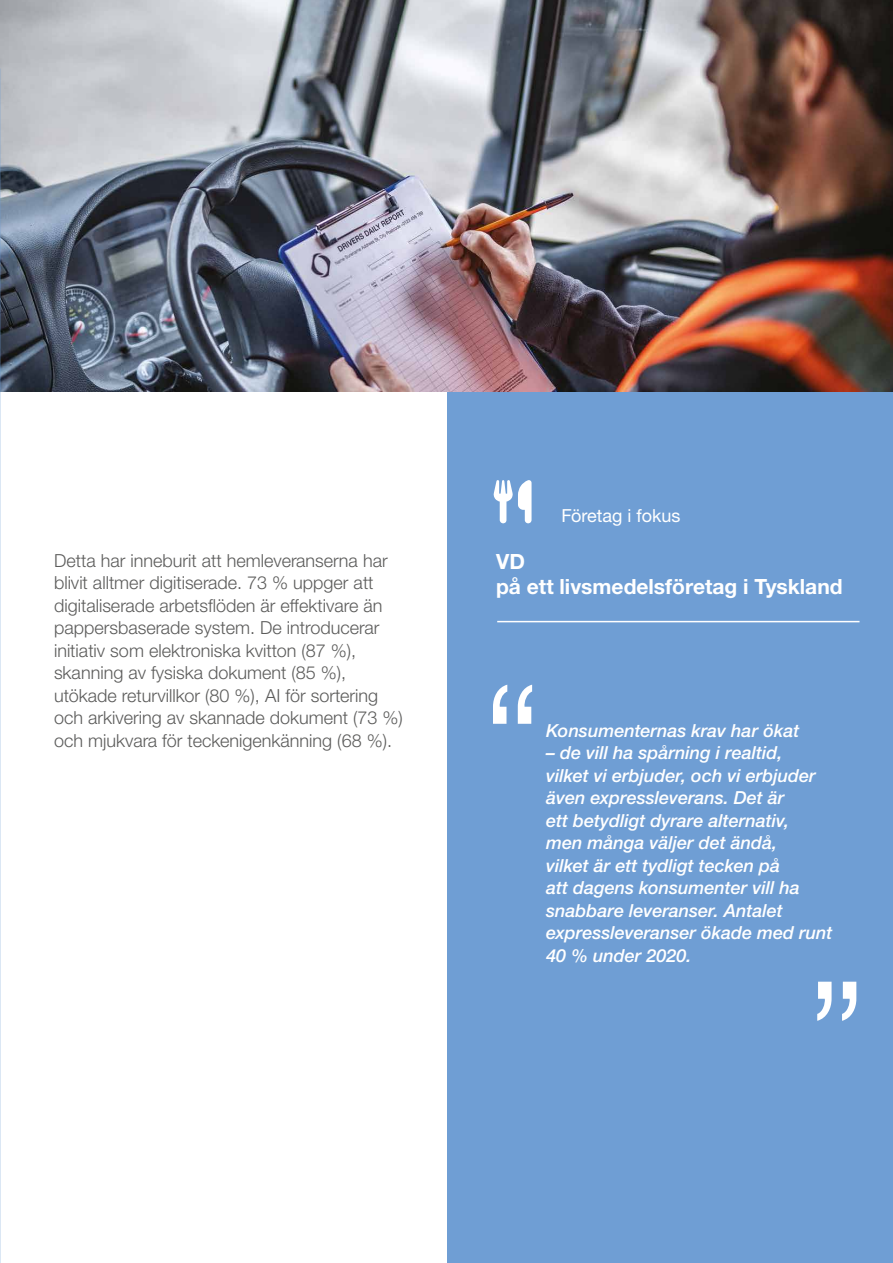
<style>
.page{position:relative;width:893px;height:1263px;background:#fff}
.page>*{position:absolute;margin:0;border:0;box-sizing:border-box;transform-origin:0 0}
.t1{font:700 21px/25.5px "Helvetica Neue LTW1 G";color:#fff}
.t2{font:300 18px/22.5px "Helvetica Neue LTW1 G";color:#5c5c5b}
.t3{font:italic 500 18px/22.5px "Helvetica Neue LTW1 G";color:#fff}
.t4{font:18px "Helvetica Neue LTW1 G";color:#fff}
</style>
<div class="page">
<div style="left:448px;top:357px;width:445px;height:906px;background:#6f9ed4"></div>
<img style="left:1px;top:0;width:892px;height:391px">
<svg style="left:0;top:0;width:1px;height:391px"></svg>
<hr style="left:497px;top:621px;width:362px;height:1px;background:#fff">
<svg style="left:493px;top:685px;width:39px;height:39px"></svg>
<svg style="left:817px;top:982px;width:39px;height:39px"></svg>
<svg style="left:494px;top:480px;width:38px;height:43px"></svg>
<p class="t2" style="left:54px;top:549px;width:350px">Detta har inneburit att hemleveranserna har blivit alltmer digitiserade. 73 % uppger att digitaliserade arbetsflöden är effektivare än pappersbaserade system. De introducerar initiativ som elektroniska kvitton (87 %), skanning av fysiska dokument (85 %), utökade returvillkor (80 %), AI för sortering och arkivering av skannade dokument (73 %) och mjukvara för teckenigenkänning (68 %).</p>
<p class="t4" style="left:562px;top:504px;width:120px">Företag i fokus</p>
<p class="t1" style="left:496px;top:548px;width:348px">VD<br>på ett livsmedelsföretag i Tyskland</p>
<p class="t3" style="left:546px;top:719px;width:255px">Konsumenternas krav har ökat</p>
<p class="t3" style="left:546px;top:741px;width:288px">– de vill ha spårning i realtid,<br>vilket vi erbjuder, och vi erbjuder även expressleverans. Det är<br>ett betydligt dyrare alternativ,<br>men många väljer det ändå,<br>vilket är ett tydligt tecken på<br>att dagens konsumenter vill ha snabbare leveranser. Antalet expressleveranser ökade med runt<br>40 % under 2020.</p>
</div>
